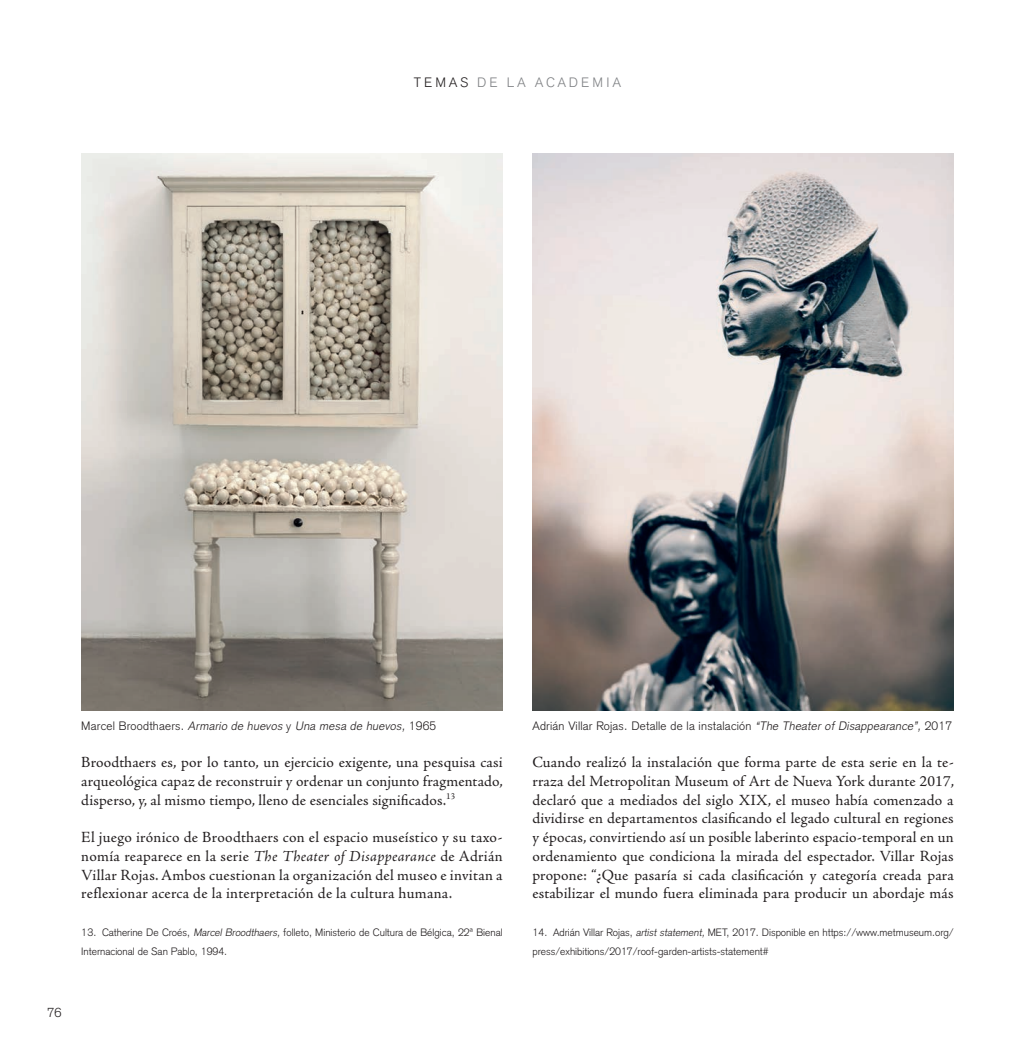
<style>
.page{position:relative;width:1030px;height:1042px;background:#fff}
.page>*{position:absolute;margin:0;border:0;box-sizing:border-box;transform-origin:0 0}
.t1{font:15.6px/18.8px "Adobe Jenson Pro";letter-spacing:.01em;color:#231f20;text-align:justify}
.t2{font:300 13.5px "Akzidenz Grotesk BE";letter-spacing:.2em;color:#808285}
.t3{font:300 12.9px "Akzidenz Grotesk BE";color:#231f20}
.t4{font:300 12px "Akzidenz Grotesk";letter-spacing:.02em;color:#231f20}
.t5{font:italic 300 12px "Akzidenz Grotesk";color:#231f20}
.t6{font:300 10.5px/18.8px "Akzidenz Grotesk";color:#231f20}
.s1{color:#231f20}
.s2{font-style:normal}
.s3{font-style:italic}
</style>
<div class="page">
<img style="left:81px;top:154px;width:421px;height:557px">
<img style="left:532px;top:154px;width:421px;height:557px">
<p class="t2" style="left:414px;top:75px;width:208px"><span class="s1">TEMAS</span> DE LA ACADEMIA</p>
<p class="t3" style="left:47px;top:1005px;width:16px">76</p>
<p class="t5" style="left:81px;top:718px;width:356px"><span class="s2">M a rc e l B ro o d t h ae rs .</span> Armario de huevos <span class="s2">y</span> Una mesa de huevos, <span class="s2">1 9 6 5</span></p>
<p class="t4" style="left:532px;top:718px;width:421px">Adrián Villar Rojas. Detalle de la instalación <span class="s3">“The Theater of Disappearance”,</span> 2017</p>
<p class="t1" style="left:81px;top:753px;width:423px">Broodthaers es, por lo tanto, un ejercicio exigente, una pesquisa casi arqueológica capaz de reconstruir y ordenar un conjunto fragmentado, disperso, y, al mismo tiempo, lleno de esenciales significados.<sup>13</sup></p>
<p class="t1" style="left:81px;top:828px;width:422px">El juego irónico de Broodthaers con el espacio museístico y su taxo&shy;nomía reaparece en la serie <span class="s3">The Theater of Disappearance</span> de Adrián Villar Rojas. Ambos cuestionan la organización del museo e invitan a reflexionar acerca de la interpretación de la cultura humana.</p>
<p class="t1" style="left:532px;top:753px;width:423px">Cuando realizó la instalación que forma parte de esta serie en la te&shy;rraza del Metropolitan Museum of Art de Nueva York durante 2017, declaró que a mediados del siglo XIX, el museo había comenzado a dividirse en departamentos clasificando el legado cultural en regiones y épocas, convirtiendo así un posible laberinto espacio-temporal en un ordenamiento que condiciona la mirada del espectador. Villar Rojas propone: “¿Que pasaría si cada clasificación y categoría creada para estabilizar el mundo fuera eliminada para producir un abordaje más</p>
<p class="t6" style="left:81px;top:923px;width:422px">13. Catherine De Croés, <span class="s3">Marcel Broodthaers,</span> folleto, Ministerio de Cultura de Bélgica, 22ª Bienal<br>Internacional de San Pablo, 1994.</p>
<p class="t6" style="left:532px;top:923px;width:422px">14. Adrián Villar Rojas, <span class="s3">artist statement,</span> MET, 2017. Disponible en https://www.metmuseum.org/ press/exhibitions/2017/roof-garden-artists-statement#</p>
</div>
